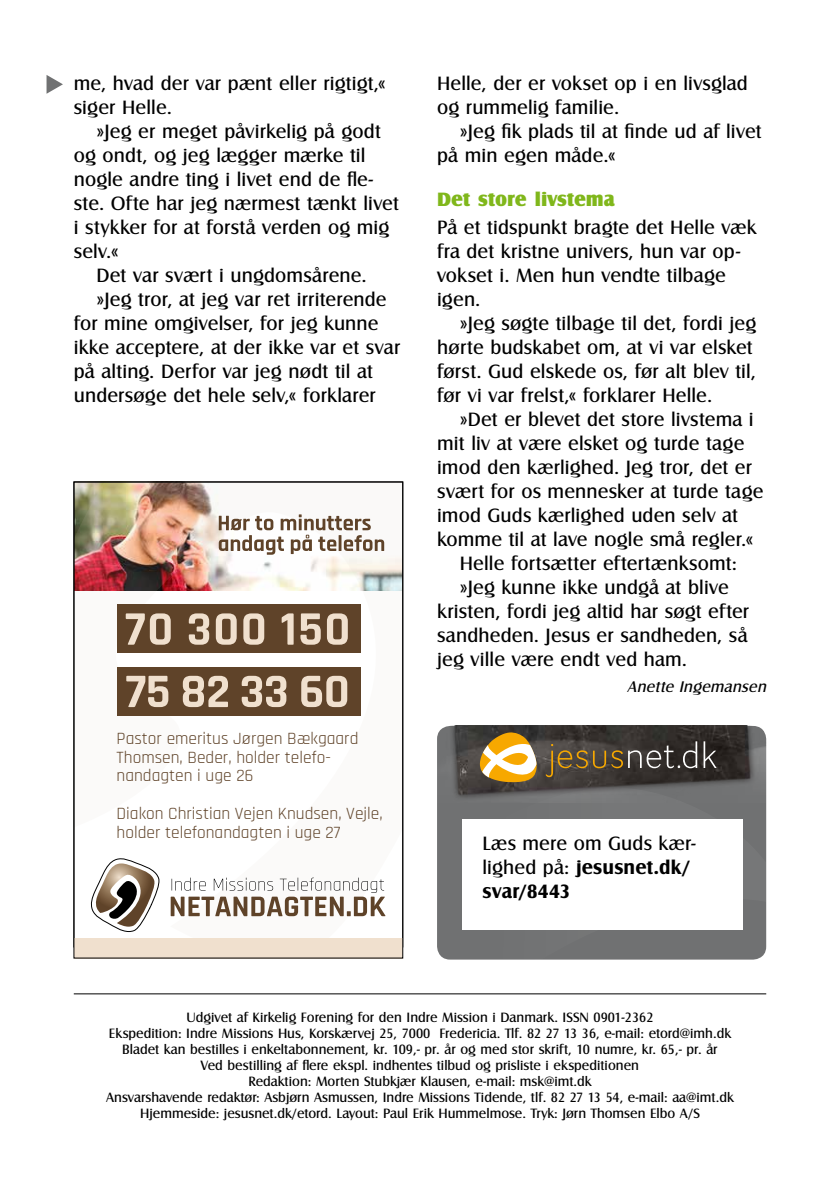
<style>
.page{position:relative;width:840px;height:1191px;background:#fff}
.page>*{position:absolute;margin:0;border:0;box-sizing:border-box;transform-origin:0 0}
.t1{font:20px/24px "Castle T";letter-spacing:.005em;color:#000}
.t2{font:20px "Castle T Ultr";color:#80b71b}
.t3{font:17.4px/18.8px "Rajdhani";color:#5f4329}
.t4{font:italic 16px "Castle T";color:#000}
.t5{font:14px/16px "Castle T";color:#000;text-align:center}
.s1{font-weight:700}
</style>
<div class="page">
<hr style="left:74px;top:993px;width:691px;height:1px;background:#000">
<div style="left:437px;top:802px;width:328px;height:157px;background:#707172"></div>
<img style="left:437px;top:726px;width:328px;height:76px">
<svg style="left:545px;top:741px;width:171px;height:36px;background:#524a3e"></svg>
<svg style="left:479px;top:732px;width:57px;height:50px"></svg>
<div style="left:462px;top:819px;width:280px;height:111px;background:#fff"></div>
<svg style="left:76px;top:484px;width:324px;height:433px"></svg>
<div style="left:74px;top:938px;width:328px;height:20px;background:#f0e0ce"></div>
<div style="left:74px;top:482px;width:329px;height:476px;border:1px solid #000"></div>
<div style="left:116px;top:667px;width:244px;height:48px;background:#5f4329"></div>
<svg style="left:126px;top:676px;width:221px;height:31px"></svg>
<div style="left:116px;top:604px;width:244px;height:49px;background:#5f4329"></div>
<svg style="left:126px;top:613px;width:221px;height:31px"></svg>
<svg style="left:219px;top:514px;width:165px;height:41px"></svg>
<svg style="left:90px;top:857px;width:70px;height:75px"></svg>
<svg style="left:170px;top:877px;width:215px;height:39px"></svg>
<svg style="left:46px;top:75px;width:17px;height:19px"></svg>
<p class="t1" style="left:74px;top:71px;width:313px">me, hvad der var pænt eller rigtigt,« siger Helle.</p>
<p class="t1" style="left:96px;top:119px;width:286px">»Jeg er meget påvirkelig på godt</p>
<p class="t1" style="left:74px;top:143px;width:293px">og ondt, og jeg lægger mærke til</p>
<p class="t1" style="left:74px;top:167px;width:301px">nogle andre ting i livet end de fle-</p>
<p class="t1" style="left:74px;top:191px;width:326px">ste. Ofte har jeg nærmest tænkt livet</p>
<p class="t1" style="left:74px;top:215px;width:317px">i stykker for at forstå verden og mig</p>
<p class="t1" style="left:74px;top:239px;width:46px">selv.«</p>
<p class="t1" style="left:96px;top:263px;width:272px">Det var svært i ungdomsårene.</p>
<p class="t1" style="left:96px;top:287px;width:291px">»Jeg tror, at jeg var ret irriterende</p>
<p class="t1" style="left:74px;top:311px;width:306px">for mine omgivelser, for jeg kunne</p>
<p class="t1" style="left:74px;top:335px;width:328px">ikke acceptere, at der ikke var et svar</p>
<p class="t1" style="left:74px;top:359px;width:300px">på alting. Derfor var jeg nødt til at</p>
<p class="t1" style="left:74px;top:383px;width:303px">undersøge det hele selv,« forklarer</p>
<p class="t3" style="left:116px;top:729px;width:243px">Pastor emeritus Jørgen Bækgaard<br>Thomsen, Beder, holder telefo&shy;nandagten i uge 26</p>
<p class="t3" style="left:116px;top:804px;width:267px">Diakon Christian Vejen Knudsen, Vejle, holder telefonandagten i uge 27</p>
<p class="t1" style="left:437px;top:71px;width:312px">Helle, der er vokset op i en livsglad og rummelig familie.</p>
<p class="t1" style="left:437px;top:119px;width:326px;text-indent:23px">»Jeg fik plads til at finde ud af livet på min egen måde.«</p>
<p class="t2" style="left:437px;top:187px;width:179px">Det store livstema</p>
<p class="t1" style="left:437px;top:215px;width:321px">På et tidspunkt bragte det Helle væk fra det kristne univers, hun var op&shy;vokset i. Men hun vendte tilbage igen.</p>
<p class="t1" style="left:437px;top:311px;width:321px;text-indent:23px">»Jeg søgte tilbage til det, fordi jeg hørte budskabet om, at vi var elsket først. Gud elskede os, før alt blev til, før vi var frelst,« forklarer Helle.</p>
<p class="t1" style="left:459px;top:407px;width:295px">»Det er blevet det store livstema i</p>
<p class="t1" style="left:437px;top:431px;width:309px">mit liv at være elsket og turde tage</p>
<p class="t1" style="left:437px;top:455px;width:316px">imod den kærlighed. Jeg tror, det er</p>
<p class="t1" style="left:437px;top:479px;width:328px">svært for os mennesker at turde tage</p>
<p class="t1" style="left:437px;top:503px;width:302px">imod Guds kærlighed uden selv at</p>
<p class="t1" style="left:437px;top:527px;width:318px">komme til at lave nogle små regler.«</p>
<p class="t1" style="left:459px;top:551px;width:278px">Helle fortsætter eftertænksomt:</p>
<p class="t1" style="left:459px;top:575px;width:270px">»Jeg kunne ikke undgå at blive</p>
<p class="t1" style="left:437px;top:599px;width:313px">kristen, fordi jeg altid har søgt efter</p>
<p class="t1" style="left:437px;top:623px;width:312px">sandheden. Jesus er sandheden, så</p>
<p class="t1" style="left:437px;top:647px;width:251px">jeg ville være endt ved ham.</p>
<p class="t4" style="left:626px;top:677px;width:144px">Anette Ingemansen</p>
<p class="t1" style="left:482px;top:831px;width:215px">Læs mere om Guds kær&shy;lighed på: <span class="s1">jesusnet.dk/ svar/8443</span></p>
<p class="t5" style="left:106px;top:1009px;width:628px">Udgivet af Kirkelig Forening for den Indre Mission i Danmark. ISSN 0901-2362<br>Ekspedition: Indre Missions Hus, Korskærvej 25, 7000 Fredericia. Tlf. 82 27 13 36, e-mail: etord@imh.dk Bladet kan bestilles i enkeltabonnement, kr. 109,- pr. år og med stor skrift, 10 numre, kr. 65,- pr. år<br>Ved bestilling af flere ekspl. indhentes tilbud og prisliste i ekspeditionen<br>Redaktion: Morten Stubkjær Klausen, e-mail: msk@imt.dk<br>Ansvarshavende redaktør: Asbjørn Asmussen, Indre Missions Tidende, tlf. 82 27 13 54, e-mail: aa@imt.dk Hjemmeside: jesusnet.dk/etord. Layout: Paul Erik Hummelmose. Tryk: Jørn Thomsen Elbo A/S</p>
</div>
